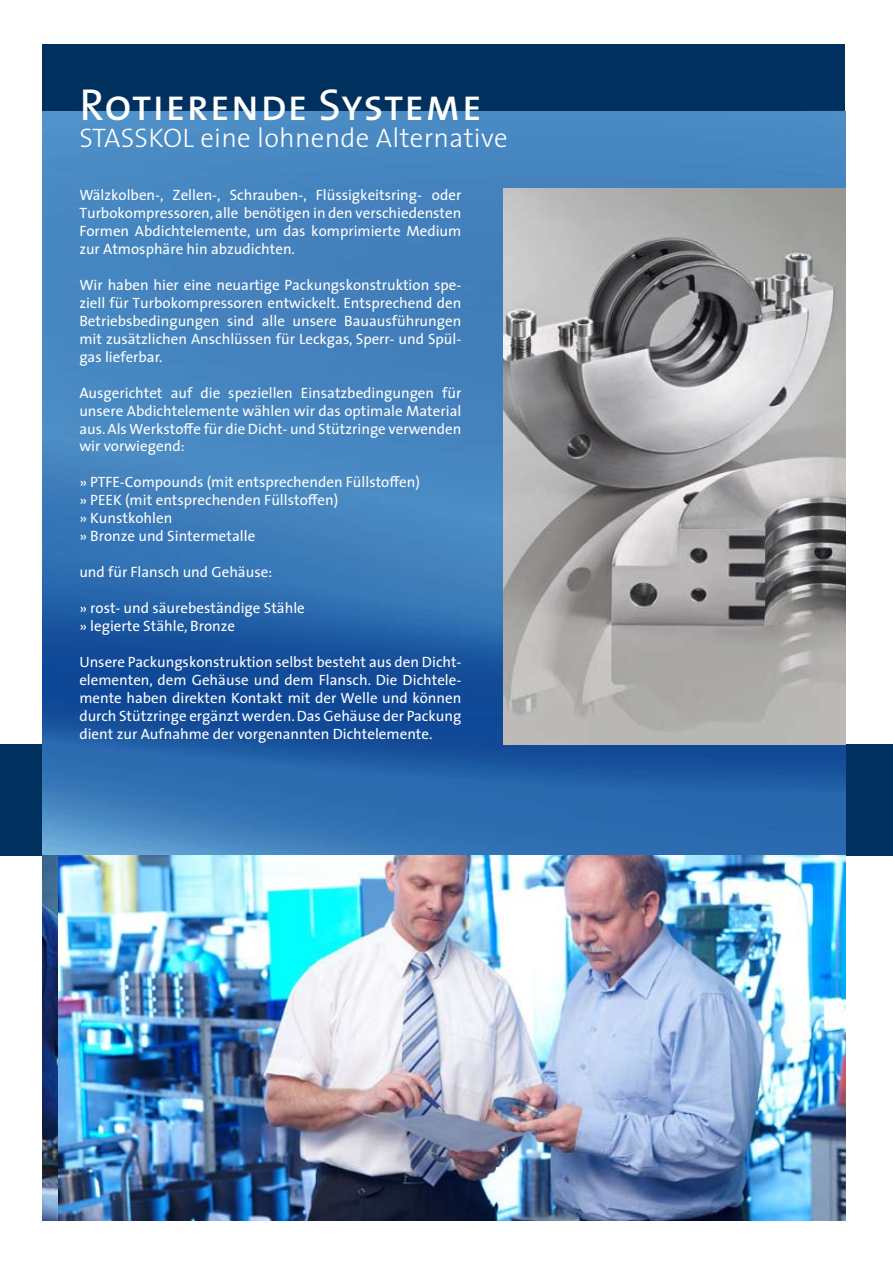
<style>
.page{position:relative;width:893px;height:1263px;background:#fff}
.page>*{position:absolute;margin:0;border:0;box-sizing:border-box;transform-origin:0 0}
.t1{font:44.85px "The Sans Regular Caps";letter-spacing:.01em;color:#fff}
.t2{font:300 27px "The Sans";letter-spacing:.01em;color:#fff}
.t3{font:15px/18px "The Sans";color:#fff;text-align:justify}
</style>
<div class="page">
<div style="left:0;top:744px;width:893px;height:111px;background:#00305d"></div>
<img style="left:43px;top:855px;width:802px;height:365px">
<div style="left:43px;top:44px;width:802px;height:743px;background:#00305d"></div>
<img style="left:43px;top:112px;width:802px;height:743px">
<img style="left:504px;top:189px;width:341px;height:556px">
<p class="t1" style="left:79px;top:81px;width:404px">Rotierende Systeme</p>
<p class="t2" style="left:79px;top:116px;width:430px">STASSKOL eine lohnende Alternative</p>
<p class="t3" style="left:79px;top:185px;width:384px">Wälzkolben-, Zellen-, Schrauben-, Flüssigkeitsring- oder Turbokompressoren, alle benötigen in den verschiedensten Formen Abdichtelemente, um das komprimierte Medium zur Atmosphäre hin abzudichten.</p>
<p class="t3" style="left:79px;top:275px;width:384px">Wir haben hier eine neuartige Packungskonstruktion spe&shy;ziell für Turbokompressoren entwickelt. Entsprechend den Betriebsbedingungen sind alle unsere Bauausführungen mit zusätzlichen Anschlüssen für Leckgas, Sperr- und Spül&shy;gas lieferbar.</p>
<p class="t3" style="left:79px;top:383px;width:384px">Ausgerichtet auf die speziellen Einsatzbedingungen für unsere Abdichtelemente wählen wir das optimale Material aus. Als Werkstoffe für die Dicht- und Stützringe verwenden wir vorwiegend:</p>
<p class="t3" style="left:79px;top:473px;width:342px;text-align:left">» PTFE-Compounds (mit entsprechenden Füllstoffen) » PEEK (mit entsprechenden Füllstoffen)<br>» Kunstkohlen<br>» Bronze und Sintermetalle</p>
<p class="t3" style="left:79px;top:563px;width:194px">und für Flansch und Gehäuse:</p>
<p class="t3" style="left:79px;top:599px;width:227px">» rost- und säurebeständige Stähle » legierte Stähle, Bronze</p>
<p class="t3" style="left:79px;top:653px;width:384px">Unsere Packungskonstruktion selbst besteht aus den Dicht&shy;elementen, dem Gehäuse und dem Flansch. Die Dichtele&shy;mente haben direkten Kontakt mit der Welle und können durch Stützringe ergänzt werden. Das Gehäuse der Packung dient zur Aufnahme der vorgenannten Dichtelemente.</p>
</div>
